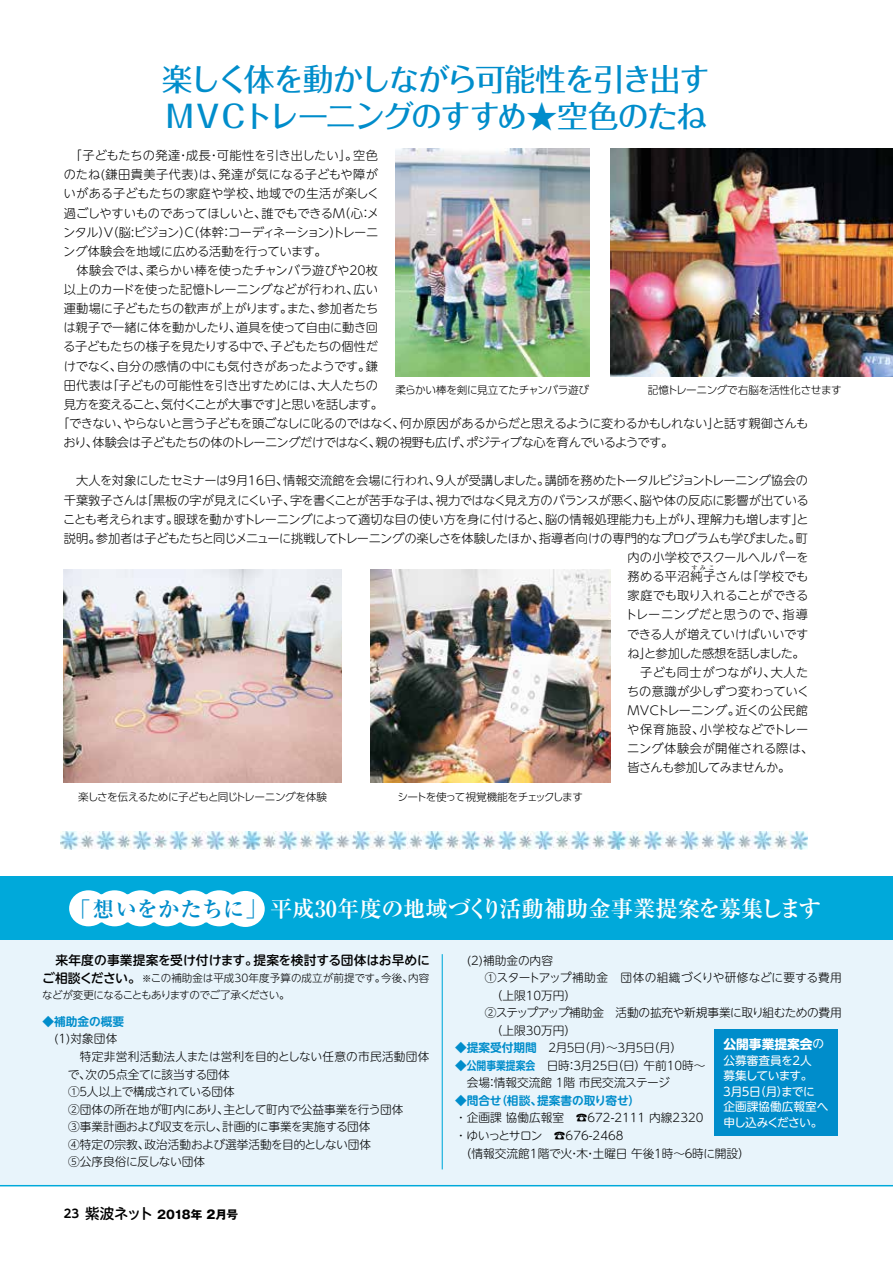
<style>
.page{position:relative;width:893px;height:1263px;background:#fff}
.page>*{position:absolute;margin:0;border:0;box-sizing:border-box;transform-origin:0 0}
.t1{font:500 30.9px/37.2px "Folk Pro";letter-spacing:-.065em;color:#008dcb}
.t2{font:700 22.35px "Ryumin Pr 6 N";color:#fff}
.t3{font:500 12.75px "UD Shin M Go Pro";letter-spacing:.005em;color:#000}
.t4{font:700 12.75px "UD Shin M Go Pro";color:#fff}
.t5{font:300 12.15px/19.2px "UD Shin M Go Pro";letter-spacing:-.025em;color:#000;text-align:right}
.t6{font:300 12.15px/19.2px "UD Shin M Go Pro";letter-spacing:-.005em;color:#000}
.t7{font:300 12.15px "UD Shin M Go Pro";letter-spacing:-.045em;color:#000}
.t8{font:300 12.15px "UD Shin M Go Pro";letter-spacing:.025em;color:#000}
.t9{font:300 12.15px "UD Shin M Go Pro";letter-spacing:-.05em;color:#000}
.t10{font:300 12.15px "UD Shin M Go Pro";letter-spacing:-.065em;color:#000}
.t11{font:300 11.7px/17.5px "UD Shin M Go Pro";letter-spacing:-.01em;color:#000}
.t12{font:11.7px/15.5px "UD Shin M Go Pro";letter-spacing:-.045em;color:#fff}
.t13{font:300 11.7px "UD Shin M Go Pro";letter-spacing:-.03em;color:#000}
.t14{font:700 11.7px "UD Shin M Go Pro De";letter-spacing:-.005em;color:#008dcb}
.t15{font:300 11.7px "UD Shin M Go Pro";letter-spacing:-.215em;color:#000}
.t16{font:700 11.7px "Gothic MB101 Pr 6 N";letter-spacing:-.065em;color:#000}
.t17{font:300 10.65px "UD Shin Go Pro";letter-spacing:-.035em;color:#000}
.t18{font:300 10.65px "UD Shin Go Pro";letter-spacing:-.055em;color:#000}
.t19{font:300 10.65px "UD Shin Go Pro";letter-spacing:-.075em;color:#000}
.t20{font:300 10.5px/17px "UD Shin M Go Pro";letter-spacing:-.015em;color:#000}
.t21{font:300 6.15px "UD Shin M Go Pro";color:#000}
.s1{font-size:21.3px;color:#008dcb}
.s2{font-weight:500;font-size:12.75px}
.s3{font-size:9.3px}
.s4{font-family:"UD Shin M Go Pro De"}
.s5{font-family:"UD Shin M Go Pro";font-weight:500;font-size:14.55px}
.s6{font-weight:800}
.s7{font-family:"UD Shin M Go Pro De";font-weight:700;color:#008dcb}
.s8{font-weight:400;font-size:11.7px}
</style>
<div class="page">
<div style="left:0;top:940px;width:893px;height:246px;background:#e8f4fb"></div>
<div style="left:0;top:876px;width:893px;height:64px;background:#00a9da"></div>
<img style="left:61px;top:831px;width:747px;height:18px">
<img style="left:610px;top:149px;width:283px;height:227px">
<img style="left:395px;top:149px;width:194px;height:227px">
<img style="left:64px;top:570px;width:277px;height:212px">
<img style="left:370px;top:570px;width:240px;height:212px">
<svg style="left:69px;top:890px;width:196px;height:37px;background:#ddf3fa"></svg>
<div style="left:714px;top:1030px;width:124px;height:106px;background:#008dcb"></div>
<hr style="left:442px;top:954px;width:1px;height:215px;background:#00a9da">
<h1 class="t1" style="left:162px;top:56px;width:549px">楽しく体を動かしながら可能性を引き出す<br>ＭＶＣトレーニングのすすめ★空色のたね</h1>
<p class="t6" style="left:64px;top:145px;width:316px">　「子どもたちの発達・成長・可能性を引き出したい」。空色</p>
<p class="t8" style="left:64px;top:165px;width:316px">のたね(鎌田貴美子代表)は、発達が気になる子どもや障が</p>
<p class="t8" style="left:64px;top:184px;width:317px">いがある子どもたちの家庭や学校、地域での生活が楽しく</p>
<p class="t5" style="left:64px;top:203px;width:317px">過ごしやすいものであってほしいと、誰でもできるＭ（心：メ</p>
<p class="t9" style="left:63px;top:222px;width:317px">ンタル）Ｖ（脳:ビジョン）Ｃ（体幹：コーディネーション）トレーニ</p>
<p class="t5" style="left:63px;top:241px;width:265px">ング体験会を地域に広める活動を行っています。</p>
<p class="t5" style="left:64px;top:260px;width:316px">　体験会では、柔らかい棒を使ったチャンバラ遊びや２０枚</p>
<p class="t5" style="left:64px;top:279px;width:316px">以上のカードを使った記憶トレーニングなどが行われ、広い</p>
<p class="t6" style="left:64px;top:298px;width:316px">運動場に子どもたちの歓声が上がります。また、参加者たち</p>
<p class="t5" style="left:64px;top:317px;width:316px">は親子で一緒に体を動かしたり、道具を使って自由に動き回</p>
<p class="t5" style="left:63px;top:337px;width:317px">る子どもたちの様子を見たりする中で、子どもたちの個性だ</p>
<p class="t5" style="left:64px;top:356px;width:316px">けでなく、自分の感情の中にも気付きがあったようです。鎌</p>
<p class="t5" style="left:64px;top:375px;width:316px">田代表は「子どもの可能性を引き出すためには、大人たちの</p>
<p class="t10" style="left:64px;top:394px;width:321px">見方を変えること、気付くことが大事です」と思いを話します。</p>
<p class="t5" style="left:57px;top:413px;width:753px">「できない、やらないと言う子どもを頭ごなしに叱るのではなく、何か原因があるからだと思えるように変わるかもしれない」と話す親御さんも</p>
<p class="t7" style="left:64px;top:433px;width:611px">おり、体験会は子どもたちの体のトレーニングだけではなく、親の視野も広げ、ポジティブな心を育んでいるようです。</p>
<p class="t5" style="left:63px;top:470px;width:747px">　大人を対象にしたセミナーは９月16日、情報交流館を会場に行われ、9人が受講しました。講師を務めたトータルビジョントレーニング協会の千葉敦子さんは「黒板の字が見えにくい子、字を書くことが苦手な子は、視力ではなく見え方のバランスが悪く、脳や体の反応に影響が出ていることも考えられます。眼球を動かすトレーニングによって適切な目の使い方を身に付けると、脳の情報処理能力も上がり、理解力も増します」と説明。参加者は子どもたちと同じメニューに挑戦してトレーニングの楽しさを体験したほか、指導者向けの専門的なプログラムも学びました。町内の小学校でスクールヘルパーを<br>務める平沼純子さんは「学校でも</p>
<p class="t17" style="left:395px;top:382px;width:195px">柔らかい棒を剣に見立てたチャンバラ遊び</p>
<p class="t17" style="left:648px;top:382px;width:196px">記憶トレーニングで右脳を活性化させます</p>
<p class="t21" style="left:692px;top:562px;width:24px">すみこ</p>
<p class="t6" style="left:625px;top:585px;width:190px">家庭でも取り入れることができるトレーニングだと思うので、指導できる人が増えていけばいいですね」と参加した感想を話しました。　子ども同士がつながり、大人たちの意識が少しずつ変わっていく<br>ＭＶＣトレーニング。近くの公民館や保育施設、小学校などでトレーニング体験会が開催される際は、皆さんも参加してみませんか。</p>
<p class="t18" style="left:78px;top:788px;width:250px">楽しさを伝えるために子どもと同じトレーニングを体験</p>
<p class="t19" style="left:397px;top:788px;width:187px">シートを使って視覚機能をチェックします</p>
<h2 class="t2" style="left:69px;top:891px;width:753px"><span class="s1">「想いをかたちに」</span> 平成30年度の地域づくり活動補助金事業提案を募集します</h2>
<p class="t3" style="left:43px;top:950px;width:389px">　来年度の事業提案を受け付けます。提案を検討する団体はお早めに</p>
<p class="t20" style="left:42px;top:969px;width:389px"><span class="s2">ご相談ください。</span> <span class="s3">※</span>この補助金は平成30年度予算の成立が前提です。今後、内容などが変更になることもありますのでご了承ください。</p>
<p class="t14" style="left:43px;top:1012px;width:83px">◆補助金の概要</p>
<p class="t11" style="left:68px;top:1030px;width:363px;text-indent:-25px">　(1)対象団体<br>　特定非営利活動法人または営利を目的としない任意の市民活動団体で、次の５点全てに該当する団体<br>①５人以上で構成されている団体<br>②団体の所在地が町内にあり、主として町内で公益事業を行う団体<br>③事業計画および収支を示し、計画的に事業を実施する団体<br>④特定の宗教、政治活動および選挙活動を目的としない団体<br>⑤公序良俗に反しない団体</p>
<p class="t16" style="left:64px;top:1205px;width:176px"><span class="s4">23</span> <span class="s5">紫波ネット</span> 2018年 <span class="s6">2</span>月号</p>
<p class="t11" style="left:455px;top:951px;width:100px">　(2)補助金の内容</p>
<p class="t11" style="left:485px;top:968px;width:359px">①スタートアップ補助金　団体の組織づくりや研修などに要する費用</p>
<p class="t11" style="left:491px;top:986px;width:86px">（上限10万円）</p>
<p class="t13" style="left:485px;top:1003px;width:359px">②ステップアップ補助金　活動の拡充や新規事業に取り組むための費用</p>
<p class="t11" style="left:491px;top:1021px;width:86px">（上限30万円）</p>
<p class="t15" style="left:455px;top:1038px;width:228px"><span class="s7">◆提案受付期間</span>　２月５日（月）～３月５日（月）</p>
<p class="t11" style="left:455px;top:1056px;width:252px"><span class="s7">◆公開事業提案会</span>　日時：３月25日（日）午前10時～　会場：情報交流館 １階 市民交流ステージ</p>
<p class="t14" style="left:455px;top:1091px;width:186px">◆問合せ（相談、提案書の取り寄せ）</p>
<p class="t11" style="left:455px;top:1108px;width:296px">・企画課 協働広報室　☎672-2111 内線2320<br>・ゆいっとサロン　☎676-2468<br>　（情報交流館1階で火・木・土曜日 午後１時～６時に開設）</p>
<p class="t4" style="left:723px;top:1033px;width:102px">公開事業提案会<span class="s8">の</span></p>
<p class="t12" style="left:721px;top:1052px;width:109px">公募審査員を2人<br>募集しています。<br>３月５日（月）までに企画課協働広報室へ申し込みください。</p>
</div>
